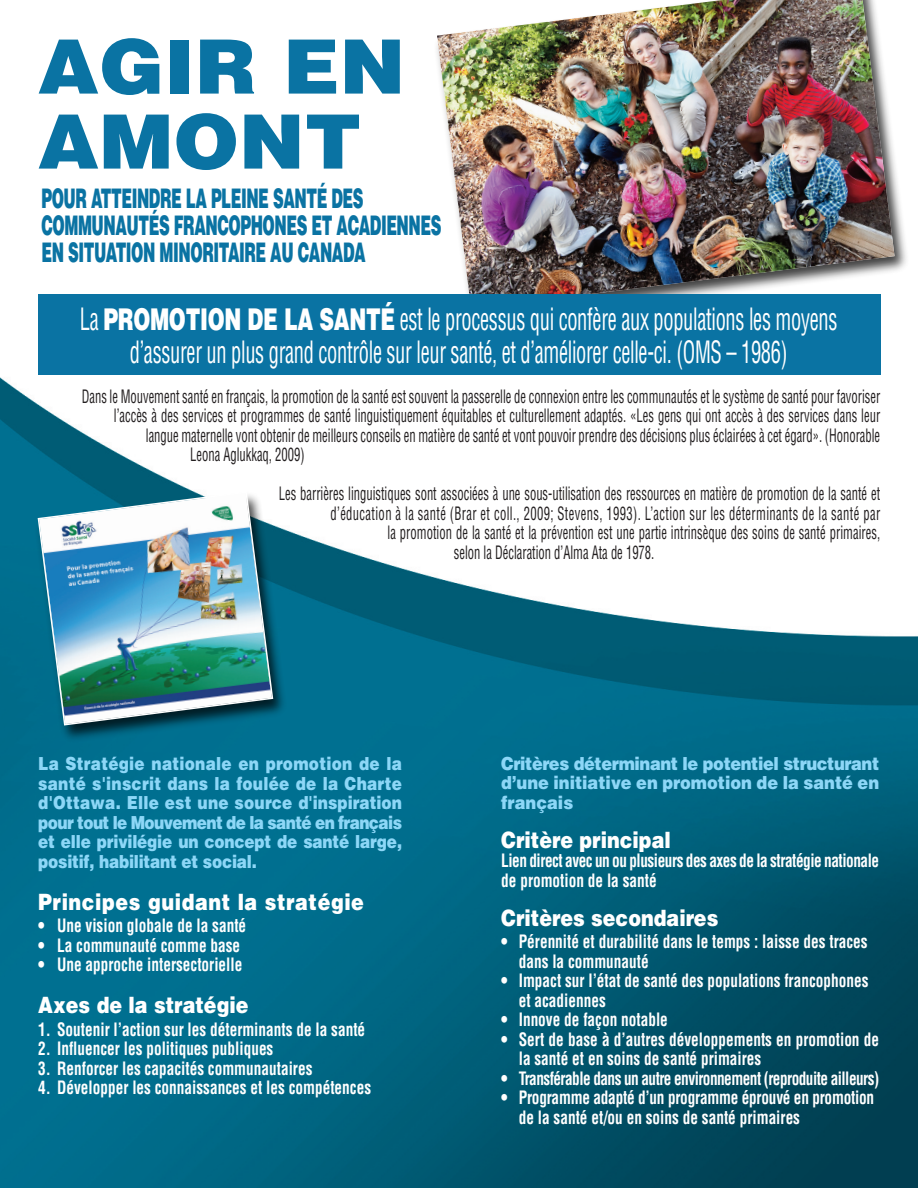
<style>
.page{position:relative;width:918px;height:1188px;background:#fff}
.page>*{position:absolute;margin:0;border:0;box-sizing:border-box;transform-origin:0 0}
.t1{font:900 75px/75px "Helvetica";color:#0a73a3;scale:1.05 1}
.t2{font:condensed 30px/33px "Helvetica";letter-spacing:-.015em;color:#fff;text-align:center;scale:.68 1}
.t3{font:900 27px/27px "Helvetica";letter-spacing:-.03em;color:#0a73a3;scale:.55 1}
.t4{font:900 22.5px "Helvetica";color:#fff;scale:.85 1}
.t5{font:900 22.5px "Helvetica";letter-spacing:.03em;color:#fff;scale:.85 1}
.t6{font:condensed 18px "Helvetica";color:#231f20;scale:.7 1}
.t7{font:700 condensed 18px/19.5px "Helvetica";color:#fff;scale:.85 1}
.t8{font:900 18px/19.5px "Helvetica";letter-spacing:-.015em;color:#8dd7f7;text-align:justify;scale:.85 1}
.t9{font:condensed 18px "Helvetica";letter-spacing:.03em;color:#231f20;scale:.7 1}
.t10{font:900 18px/19.5px "Helvetica";letter-spacing:-.015em;color:#8dd7f7;text-align:justify;scale:.9 1}
.t11{font:700 condensed 18px/19.5px "Helvetica";letter-spacing:-.03em;color:#fff;scale:.85 1}
.t12{font:700 condensed 18px "Helvetica";letter-spacing:-.035em;color:#fff;scale:.85 1}
.s1{font-weight:900;font-stretch:normal}
</style>
<div class="page">
<img style="left:0;top:294px;width:917px;height:894px">
<img style="left:429px;top:168px;width:486px;height:162px">
<img style="left:437px;top:0;width:458px;height:309px">
<div style="left:39px;top:295px;width:842px;height:80px;background:#0a73a3"></div>
<img style="left:29px;top:484px;width:265px;height:263px">
<img style="left:37px;top:491px;width:237px;height:235px">
<h1 class="t1" style="left:38px;top:30px;width:351px">AGIR EN<br>AMONT</h1>
<h3 class="t3" style="left:41px;top:185px;width:729px">POUR ATTEINDRE LA PLEINE SANTÉ DES<br>COMMUNAUTÉS FRANCOPHONES ET ACADIENNES<br>EN SITUATION MINORITAIRE AU CANADA</h3>
<h2 class="t2" style="left:80px;top:303px;width:1116px">La <span class="s1">PROMOTION DE LA SANTÉ</span> est le processus qui confère aux populations les moyens d’assurer un plus grand contrôle sur leur santé, et d’améliorer celle-ci. (OMS – 1986)</h2>
<p class="t6" style="left:82px;top:386px;width:1142px">Dans le Mouvement santé en français, la promotion de la santé est souvent la passerelle de connexion entre les communautés et le système de santé pour favoriser</p>
<p class="t6" style="left:114px;top:406px;width:1096px">l’accès à des services et programmes de santé linguistiquement équitables et culturellement adaptés. «Les gens qui ont accès à des services dans leur</p>
<p class="t6" style="left:146px;top:425px;width:1051px">langue maternelle vont obtenir de meilleurs conseils en matière de santé et vont pouvoir prendre des décisions plus éclairées à cet égard». (Honorable</p>
<p class="t6" style="left:190px;top:445px;width:165px">Leona Aglukkaq, 2009)</p>
<p class="t6" style="left:279px;top:484px;width:861px">Les barrières linguistiques sont associées à une sous-utilisation des ressources en matière de promotion de la santé et</p>
<p class="t9" style="left:330px;top:503px;width:787px">d’éducation à la santé (Brar et coll., 2009; Stevens, 1993). L’action sur les déterminants de la santé par</p>
<p class="t6" style="left:388px;top:523px;width:705px">la promotion de la santé et la prévention est une partie intrinsèque des soins de santé primaires,</p>
<p class="t6" style="left:454px;top:542px;width:288px">selon la Déclaration d’Alma Ata de 1978.</p>
<p class="t8" style="left:38px;top:754px;width:430px">La Stratégie nationale en promotion de la santé s'inscrit dans la foulée de la Charte d'Ottawa. Elle est une source d'inspiration pour tout le Mouvement de la santé en français et elle privilégie un concept de santé large, positif, habilitant et social.</p>
<p class="t5" style="left:38px;top:889px;width:385px">Principes guidant la stratégie</p>
<p class="t7" style="left:38px;top:916px;width:246px">• Une vision globale de la santé</p>
<p class="t7" style="left:38px;top:936px;width:239px">• La communauté comme base</p>
<p class="t7" style="left:38px;top:955px;width:242px">• Une approche intersectorielle</p>
<p class="t4" style="left:38px;top:992px;width:249px">Axes de la stratégie</p>
<p class="t7" style="left:38px;top:1020px;width:386px">1. Soutenir l’action sur les déterminants de la santé</p>
<p class="t7" style="left:38px;top:1039px;width:278px">2. Influencer les politiques publiques</p>
<p class="t7" style="left:38px;top:1059px;width:324px">3. Renforcer les capacités communautaires</p>
<p class="t7" style="left:38px;top:1078px;width:393px">4. Développer les connaissances et les compétences</p>
<p class="t10" style="left:501px;top:754px;width:421px">Critères déterminant le potentiel structurant d’une initiative en promotion de la santé en français</p>
<p class="t4" style="left:501px;top:827px;width:201px">Critère principal</p>
<p class="t11" style="left:501px;top:851px;width:446px">Lien direct avec un ou plusieurs des axes de la stratégie nationale de promotion de la santé</p>
<p class="t4" style="left:501px;top:905px;width:257px">Critères secondaires</p>
<p class="t7" style="left:519px;top:932px;width:412px;text-indent:-18px">• Pérennité et durabilité dans le temps : laisse des traces dans la communauté</p>
<p class="t7" style="left:519px;top:971px;width:413px;text-indent:-18px">• Impact sur l’état de santé des populations francophones et acadiennes</p>
<p class="t7" style="left:501px;top:1010px;width:198px">• Innove de façon notable</p>
<p class="t7" style="left:519px;top:1030px;width:426px;text-indent:-18px">• Sert de base à d’autres développements en promotion de la santé et en soins de santé primaires</p>
<p class="t12" style="left:501px;top:1068px;width:446px">• Transférable dans un autre environnement (reproduite ailleurs)</p>
<p class="t7" style="left:519px;top:1088px;width:420px;text-indent:-18px">• Programme adapté d’un programme éprouvé en promotion de la santé et/ou en soins de santé primaires</p>
</div>
